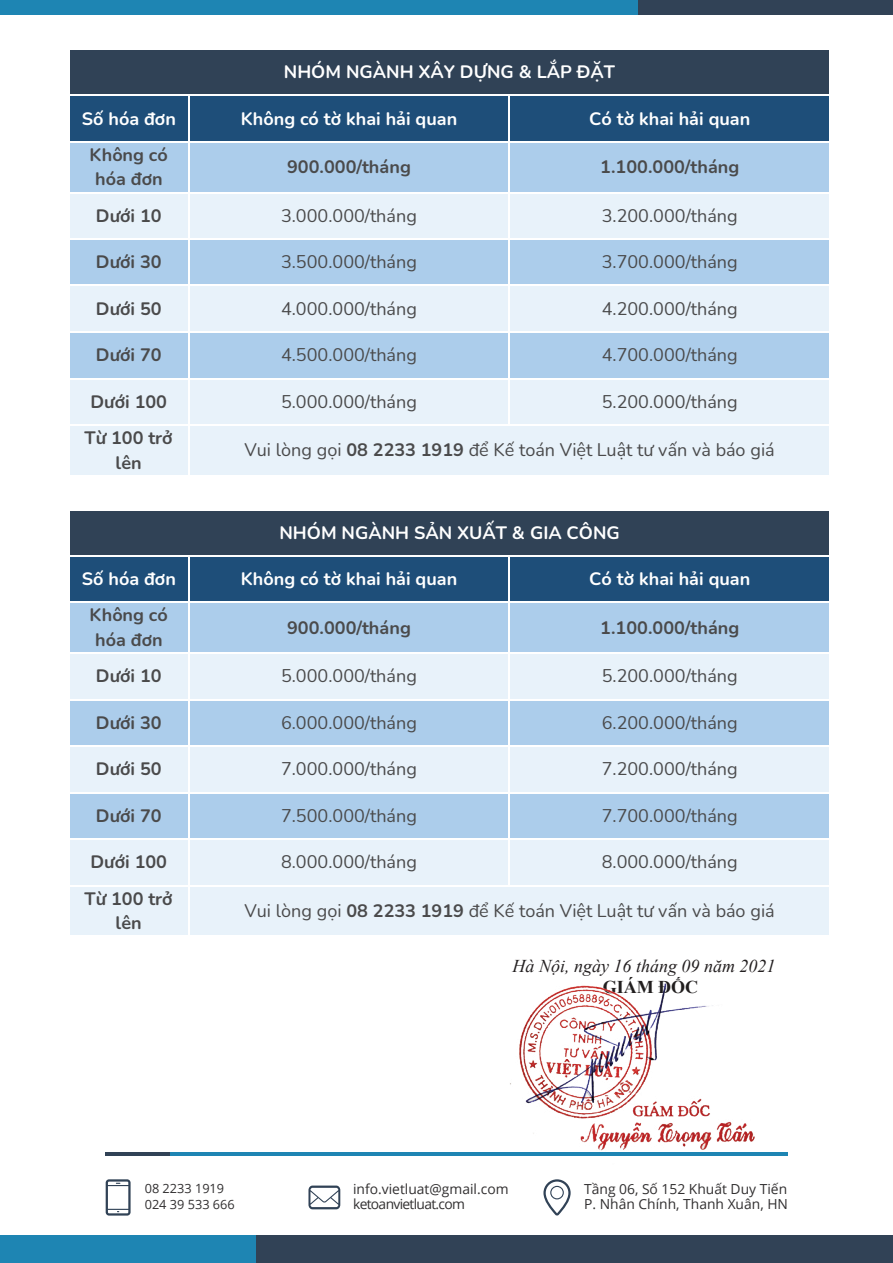
<style>
.page{position:relative;width:893px;height:1263px;background:#fff}
.page>*{position:absolute;margin:0;border:0;box-sizing:border-box;transform-origin:0 0}
.t1{font:18px "Nunito";color:#4a4a4b}
.t2{font:700 18px/24.5px "Nunito";color:#4a4a4b;text-align:center}
.t3{font:700 18px "Nunito";color:#fff}
.t4{font:italic 18px "Times New Roman";color:#231f20}
.t5{font:700 18px "Times New Roman";color:#211e1e}
.t6{font:13.8px/15.8px "Open Sans";color:#312f30}
.t7{font:12.75px/15.8px "Open Sans";color:#312f30}
.s1{font-weight:700}
</style>
<div class="page">
<svg style="left:308px;top:1185px;width:32px;height:24px"></svg>
<svg style="left:106px;top:1179px;width:25px;height:36px"></svg>
<div style="left:0;top:1235px;width:893px;height:28px;background:#314256"></div>
<div style="left:0;top:1235px;width:255px;height:28px;background:#1e85b3"></div>
<hr style="left:134px;top:1152px;width:654px;height:3px;background:#1e85b3">
<hr style="left:106px;top:1152px;width:64px;height:3px;background:#314256">
<div style="left:0;top:0;width:893px;height:15px;background:#1e85b3"></div>
<div style="left:638px;top:0;width:255px;height:15px;background:#314256"></div>
<img style="left:412px;top:983px;width:376px;height:233px">
<div style="left:70px;top:50px;width:759px;height:45px;background:#304256"></div>
<div style="left:70px;top:96px;width:118px;height:45px;background:#1e4e79"></div>
<div style="left:189px;top:96px;width:320px;height:45px;background:#1e4e79"></div>
<div style="left:509px;top:96px;width:320px;height:45px;background:#1e4e79"></div>
<hr style="left:509px;top:96px;width:1px;height:45px;background:#fff">
<div style="left:70px;top:143px;width:118px;height:49px;background:#accdeb"></div>
<div style="left:189px;top:143px;width:320px;height:49px;background:#accdeb"></div>
<div style="left:509px;top:143px;width:320px;height:49px;background:#accdeb"></div>
<hr style="left:509px;top:143px;width:1px;height:49px;background:#fff">
<div style="left:70px;top:193px;width:118px;height:45px;background:#e8f2fa"></div>
<div style="left:189px;top:193px;width:320px;height:45px;background:#e8f2fa"></div>
<div style="left:509px;top:193px;width:320px;height:45px;background:#e8f2fa"></div>
<hr style="left:509px;top:193px;width:1px;height:45px;background:#fff">
<div style="left:70px;top:240px;width:118px;height:45px;background:#accdeb"></div>
<div style="left:189px;top:240px;width:320px;height:45px;background:#accdeb"></div>
<div style="left:509px;top:240px;width:320px;height:45px;background:#accdeb"></div>
<hr style="left:509px;top:240px;width:1px;height:45px;background:#fff">
<div style="left:70px;top:286px;width:118px;height:45px;background:#e8f2fa"></div>
<div style="left:189px;top:286px;width:320px;height:45px;background:#e8f2fa"></div>
<div style="left:509px;top:286px;width:320px;height:45px;background:#e8f2fa"></div>
<hr style="left:509px;top:286px;width:1px;height:45px;background:#fff">
<div style="left:70px;top:333px;width:118px;height:45px;background:#accdeb"></div>
<div style="left:189px;top:333px;width:320px;height:45px;background:#accdeb"></div>
<div style="left:509px;top:333px;width:320px;height:45px;background:#accdeb"></div>
<hr style="left:509px;top:333px;width:1px;height:45px;background:#fff">
<div style="left:70px;top:379px;width:118px;height:45px;background:#e8f2fa"></div>
<div style="left:189px;top:379px;width:320px;height:45px;background:#e8f2fa"></div>
<div style="left:509px;top:379px;width:320px;height:45px;background:#e8f2fa"></div>
<hr style="left:509px;top:379px;width:1px;height:45px;background:#fff">
<div style="left:70px;top:426px;width:118px;height:49px;background:#e8f2fa"></div>
<div style="left:189px;top:426px;width:640px;height:49px;background:#e8f2fa"></div>
<div style="left:70px;top:510px;width:759px;height:45px;background:#304256"></div>
<div style="left:70px;top:557px;width:118px;height:45px;background:#1e4e79"></div>
<div style="left:189px;top:557px;width:320px;height:45px;background:#1e4e79"></div>
<div style="left:509px;top:557px;width:320px;height:45px;background:#1e4e79"></div>
<hr style="left:509px;top:557px;width:1px;height:45px;background:#fff">
<div style="left:70px;top:603px;width:118px;height:49px;background:#accdeb"></div>
<div style="left:189px;top:603px;width:320px;height:49px;background:#accdeb"></div>
<div style="left:509px;top:603px;width:320px;height:49px;background:#accdeb"></div>
<hr style="left:509px;top:603px;width:1px;height:49px;background:#fff">
<div style="left:70px;top:654px;width:118px;height:45px;background:#e8f2fa"></div>
<div style="left:189px;top:654px;width:320px;height:45px;background:#e8f2fa"></div>
<div style="left:509px;top:654px;width:320px;height:45px;background:#e8f2fa"></div>
<hr style="left:509px;top:654px;width:1px;height:45px;background:#fff">
<div style="left:70px;top:700px;width:118px;height:45px;background:#accdeb"></div>
<div style="left:189px;top:700px;width:320px;height:45px;background:#accdeb"></div>
<div style="left:509px;top:700px;width:320px;height:45px;background:#accdeb"></div>
<hr style="left:509px;top:700px;width:1px;height:45px;background:#fff">
<div style="left:70px;top:747px;width:118px;height:45px;background:#e8f2fa"></div>
<div style="left:189px;top:747px;width:320px;height:45px;background:#e8f2fa"></div>
<div style="left:509px;top:747px;width:320px;height:45px;background:#e8f2fa"></div>
<hr style="left:509px;top:747px;width:1px;height:45px;background:#fff">
<div style="left:70px;top:793px;width:118px;height:45px;background:#accdeb"></div>
<div style="left:189px;top:793px;width:320px;height:45px;background:#accdeb"></div>
<div style="left:509px;top:793px;width:320px;height:45px;background:#accdeb"></div>
<hr style="left:509px;top:793px;width:1px;height:45px;background:#fff">
<div style="left:70px;top:840px;width:118px;height:45px;background:#e8f2fa"></div>
<div style="left:189px;top:840px;width:320px;height:45px;background:#e8f2fa"></div>
<div style="left:509px;top:840px;width:320px;height:45px;background:#e8f2fa"></div>
<hr style="left:509px;top:840px;width:1px;height:45px;background:#fff">
<div style="left:70px;top:886px;width:118px;height:49px;background:#e8f2fa"></div>
<div style="left:189px;top:886px;width:640px;height:49px;background:#e8f2fa"></div>
<p class="t3" style="left:284px;top:59px;width:333px">NHÓM NGÀNH XÂY DỰNG &amp; LẮP ĐẶT</p>
<p class="t3" style="left:82px;top:106px;width:96px">Số hóa đơn</p>
<p class="t3" style="left:241px;top:106px;width:218px">Không có tờ khai hải quan</p>
<p class="t3" style="left:589px;top:106px;width:162px">Có tờ khai hải quan</p>
<p class="t2" style="left:90px;top:142px;width:80px">Không có hóa đơn</p>
<p class="t2" style="left:287px;top:154px;width:125px">900.000/tháng</p>
<p class="t2" style="left:600px;top:154px;width:141px">1.100.000/tháng</p>
<p class="t2" style="left:96px;top:203px;width:67px">Dưới 10</p>
<p class="t1" style="left:281px;top:203px;width:137px">3.000.000/tháng</p>
<p class="t1" style="left:602px;top:203px;width:137px">3.200.000/tháng</p>
<p class="t2" style="left:96px;top:249px;width:67px">Dưới 30</p>
<p class="t1" style="left:281px;top:249px;width:137px">3.500.000/tháng</p>
<p class="t1" style="left:602px;top:249px;width:137px">3.700.000/tháng</p>
<p class="t2" style="left:96px;top:295px;width:67px">Dưới 50</p>
<p class="t1" style="left:281px;top:296px;width:137px">4.000.000/tháng</p>
<p class="t1" style="left:602px;top:296px;width:137px">4.200.000/tháng</p>
<p class="t2" style="left:96px;top:342px;width:67px">Dưới 70</p>
<p class="t1" style="left:281px;top:342px;width:137px">4.500.000/tháng</p>
<p class="t1" style="left:602px;top:342px;width:137px">4.700.000/tháng</p>
<p class="t2" style="left:91px;top:388px;width:78px">Dưới 100</p>
<p class="t1" style="left:281px;top:389px;width:137px">5.000.000/tháng</p>
<p class="t1" style="left:602px;top:389px;width:137px">5.200.000/tháng</p>
<p class="t2" style="left:85px;top:425px;width:90px">Từ 100 trở lên</p>
<p class="t1" style="left:244px;top:437px;width:532px">Vui lòng gọi <span class="s1">08 2233 1919</span> để Kế toán Việt Luật tư vấn và báo giá</p>
<p class="t3" style="left:279px;top:520px;width:342px">NHÓM NGÀNH SẢN XUẤT &amp; GIA CÔNG</p>
<p class="t3" style="left:82px;top:566px;width:96px">Số hóa đơn</p>
<p class="t3" style="left:241px;top:566px;width:218px">Không có tờ khai hải quan</p>
<p class="t3" style="left:589px;top:566px;width:162px">Có tờ khai hải quan</p>
<p class="t2" style="left:90px;top:602px;width:80px">Không có hóa đơn</p>
<p class="t2" style="left:287px;top:614px;width:125px">900.000/tháng</p>
<p class="t2" style="left:600px;top:614px;width:141px">1.100.000/tháng</p>
<p class="t2" style="left:96px;top:663px;width:67px">Dưới 10</p>
<p class="t1" style="left:281px;top:663px;width:137px">5.000.000/tháng</p>
<p class="t1" style="left:602px;top:663px;width:137px">5.200.000/tháng</p>
<p class="t2" style="left:96px;top:709px;width:67px">Dưới 30</p>
<p class="t1" style="left:281px;top:710px;width:137px">6.000.000/tháng</p>
<p class="t1" style="left:602px;top:710px;width:137px">6.200.000/tháng</p>
<p class="t2" style="left:96px;top:756px;width:67px">Dưới 50</p>
<p class="t1" style="left:281px;top:756px;width:137px">7.000.000/tháng</p>
<p class="t1" style="left:602px;top:756px;width:137px">7.200.000/tháng</p>
<p class="t2" style="left:96px;top:803px;width:67px">Dưới 70</p>
<p class="t1" style="left:281px;top:803px;width:137px">7.500.000/tháng</p>
<p class="t1" style="left:602px;top:803px;width:137px">7.700.000/tháng</p>
<p class="t2" style="left:91px;top:849px;width:78px">Dưới 100</p>
<p class="t1" style="left:281px;top:849px;width:137px">8.000.000/tháng</p>
<p class="t1" style="left:602px;top:849px;width:137px">8.000.000/tháng</p>
<p class="t2" style="left:85px;top:885px;width:90px">Từ 100 trở lên</p>
<p class="t1" style="left:244px;top:898px;width:532px">Vui lòng gọi <span class="s1">08 2233 1919</span> để Kế toán Việt Luật tư vấn và báo giá</p>
<p class="t4" style="left:513px;top:954px;width:264px">Hà Nội, ngày 16 tháng 09 năm 2021</p>
<p class="t5" style="left:603px;top:974px;width:97px">GIÁM ĐỐC</p>
<p class="t7" style="left:145px;top:1180px;width:92px">08 2233 1919<br>024 39 533 666</p>
<p class="t6" style="left:584px;top:1180px;width:205px">Tầng 06, Số 152 Khuất Duy Tiến<br>P. Nhân Chính, Thanh Xuân, HN</p>
<p class="t6" style="left:353px;top:1180px;width:157px">info.vietluat@gmail.com ketoanvietluat.com</p>
</div>
